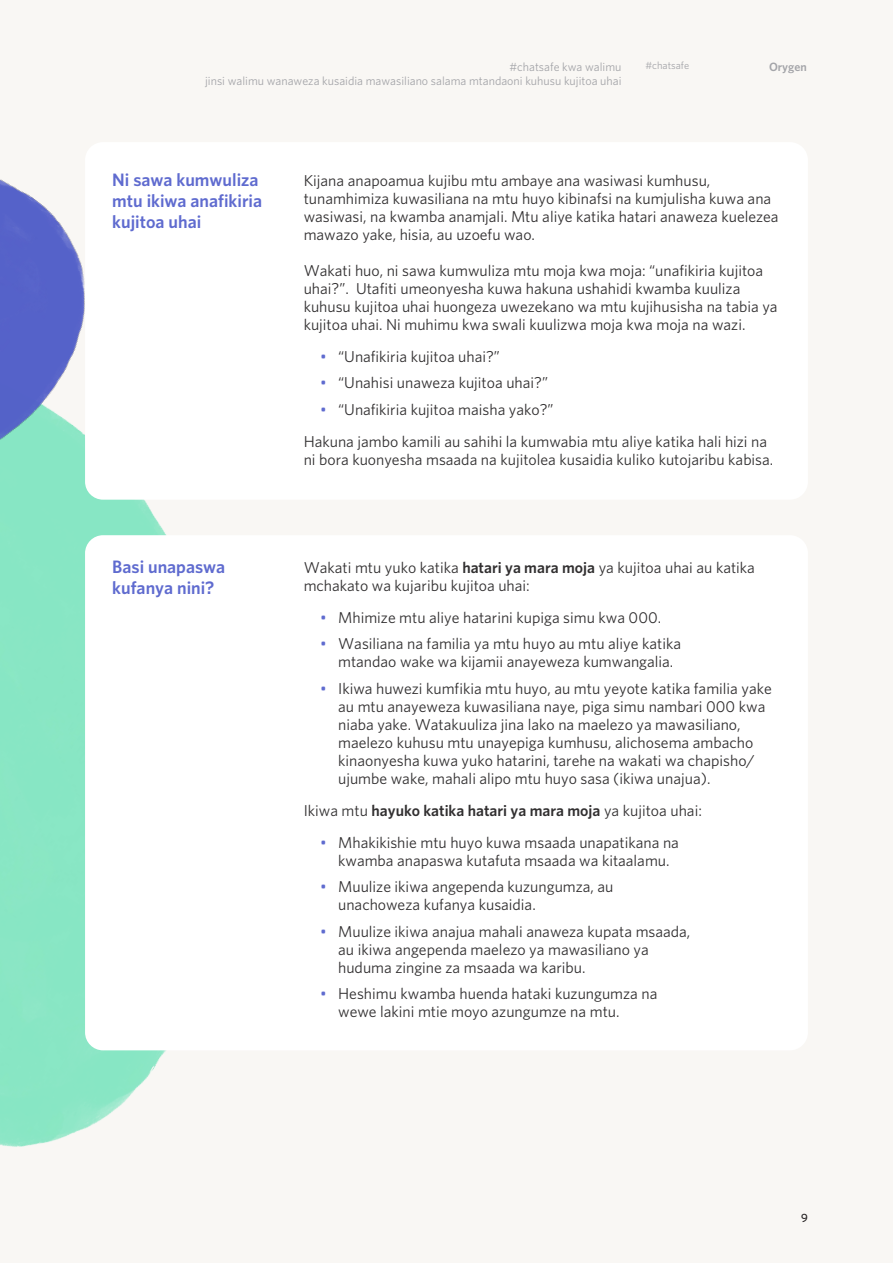
<style>
.page{position:relative;width:893px;height:1263px;background:#f9f7f4}
.page>*{position:absolute;margin:0;border:0;box-sizing:border-box;transform-origin:0 0}
.B1_bold{font:600 18px/21px "Whitney HTF";color:#5f6bcf}
.Body_lead_in{font:15.75px/18px "Whitney HTF";color:#312f30}
.Body_text_1{font:15.75px/18px "Whitney HTF";color:#312f30}
.Body_lead_in-2{font:600 15.75px "Whitney HTF";color:#312f30}
.t1{font:12px "Whitney HTF";color:#a4a5a9}
.t2{font:600 12px "Whitney HTF";color:#a4a5a9}
.t3{font:500 12px "Whitney HTF";color:#231f20}
.t4{font:10.5px "Whitney HTF";color:#a4a5a9}
.s1{color:#5f6bcf}
.s2{font-weight:600}
.s3{font-weight:400}
</style>
<div class="page">
<img style="left:0;top:486px;width:166px;height:661px">
<div style="left:85px;top:142px;width:723px;height:358px;background:#fff;border-radius:18px"></div>
<div style="left:85px;top:535px;width:723px;height:515px;background:#fff;border-radius:18px"></div>
<img style="left:0;top:179px;width:86px;height:307px">
<p class="t1" style="left:509px;top:59px;width:114px">#chatsafe kwa walimu</p>
<p class="t4" style="left:645px;top:59px;width:45px">#chatsafe</p>
<p class="t2" style="left:769px;top:59px;width:39px">Orygen</p>
<p class="t1" style="left:205px;top:74px;width:418px">jinsi walimu wanaweza kusaidia mawasiliano salama mtandaoni kuhusu kujitoa uhai</p>
<p class="B1_bold" style="left:112px;top:169px;width:151px">Ni sawa kumwuliza mtu ikiwa anafikiria kujitoa uhai</p>
<p class="Body_text_1" style="left:304px;top:171px;width:476px">Kijana anapoamua kujibu mtu ambaye ana wasiwasi kumhusu, tunamhimiza kuwasiliana na mtu huyo kibinafsi na kumjulisha kuwa ana wasiwasi, na kwamba anamjali. Mtu aliye katika hatari anaweza kuelezea mawazo yake, hisia, au uzoefu wao.</p>
<p class="Body_lead_in" style="left:304px;top:261px;width:475px">Wakati huo, ni sawa kumwuliza mtu moja kwa moja: “unafikiria kujitoa uhai?”. Utafiti umeonyesha kuwa hakuna ushahidi kwamba kuuliza kuhusu kujitoa uhai huongeza uwezekano wa mtu kujihusisha na tabia ya kujitoa uhai. Ni muhimu kwa swali kuulizwa moja kwa moja na wazi.</p>
<p class="Body_lead_in" style="left:320px;top:347px;width:181px"><span class="s1">•</span> “Unafikiria kujitoa uhai?”</p>
<p class="Body_lead_in" style="left:320px;top:373px;width:229px"><span class="s1">•</span> “Unahisi unaweza kujitoa uhai?”</p>
<p class="Body_lead_in" style="left:320px;top:400px;width:235px"><span class="s1">•</span> “Unafikiria kujitoa maisha yako?”</p>
<p class="Body_text_1" style="left:304px;top:432px;width:471px">Hakuna jambo kamili au sahihi la kumwabia mtu aliye katika hali hizi na ni bora kuonyesha msaada na kujitolea kusaidia kuliko kutojaribu kabisa.</p>
<p class="B1_bold" style="left:112px;top:556px;width:115px">Basi unapaswa kufanya nini?</p>
<p class="Body_lead_in" style="left:304px;top:558px;width:453px">Wakati mtu yuko katika <span class="s2">hatari ya mara moja</span> ya kujitoa uhai au katika mchakato wa kujaribu kujitoa uhai:</p>
<p class="Body_lead_in" style="left:320px;top:608px;width:343px"><span class="s1">•</span> Mhimize mtu aliye hatarini kupiga simu kwa 000.</p>
<p class="Body_lead_in" style="left:338px;top:634px;width:344px;text-indent:-18px"><span class="s1">•</span> Wasiliana na familia ya mtu huyo au mtu aliye katika mtandao wake wa kijamii anayeweza kumwangalia.</p>
<p class="Body_lead_in" style="left:338px;top:679px;width:435px;text-indent:-18px"><span class="s1">•</span> Ikiwa huwezi kumfikia mtu huyo, au mtu yeyote katika familia yake au mtu anayeweza kuwasiliana naye, piga simu nambari 000 kwa niaba yake. Watakuuliza jina lako na maelezo ya mawasiliano, maelezo kuhusu mtu unayepiga kumhusu, alichosema ambacho kinaonyesha kuwa yuko hatarini, tarehe na wakati wa chapisho/ ujumbe wake, mahali alipo mtu huyo sasa (ikiwa unajua).</p>
<p class="Body_lead_in-2" style="left:304px;top:801px;width:400px"><span class="s3">Ikiwa mtu</span> hayuko katika hatari ya mara moja <span class="s3">ya kujitoa uhai:</span></p>
<p class="Body_lead_in" style="left:320px;top:833px;width:360px;text-align:center"><span class="s1">•</span> Mhakikishie mtu huyo kuwa msaada unapatikana na kwamba anapaswa kutafuta msaada wa kitaalamu.</p>
<p class="Body_lead_in" style="left:338px;top:877px;width:277px;text-indent:-18px"><span class="s1">•</span> Muulize ikiwa angependa kuzungumza, au unachoweza kufanya kusaidia.</p>
<p class="Body_lead_in" style="left:338px;top:922px;width:354px;text-indent:-18px"><span class="s1">•</span> Muulize ikiwa anajua mahali anaweza kupata msaada, au ikiwa angependa maelezo ya mawasiliano ya huduma zingine za msaada wa karibu.</p>
<p class="Body_lead_in" style="left:338px;top:984px;width:321px;text-indent:-18px"><span class="s1">•</span> Heshimu kwamba huenda hataki kuzungumza na wewe lakini mtie moyo azungumze na mtu.</p>
<p class="t3" style="left:801px;top:1211px;width:8px">9</p>
</div>
